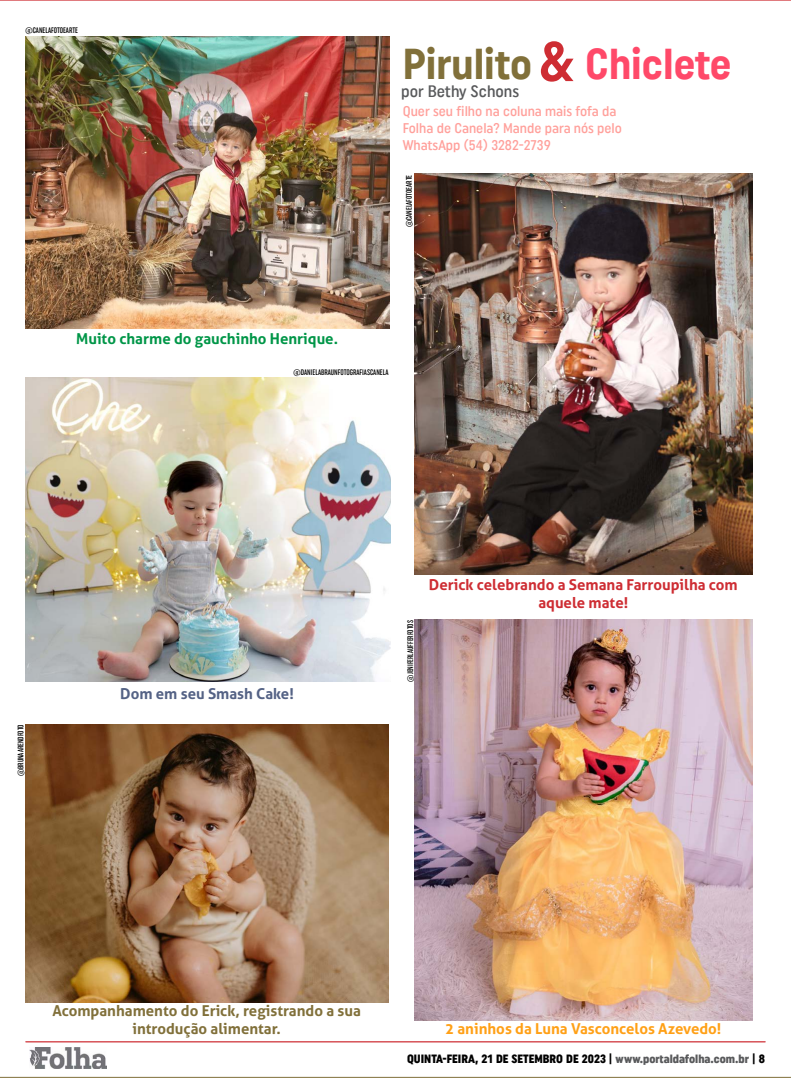
<style>
.page{position:relative;width:791px;height:1078px;background:#fff}
.page>*{position:absolute;margin:0;border:0;box-sizing:border-box;transform-origin:0 0}
.t1{font:43px "Uniform Condensed 4";color:#81703a}
.t2{font:16.5px "Uniform Condensed 2";color:#58595b}
.t3{font:700 15px/18px "Aller";color:#81703a;text-align:center}
.t4{font:700 15px/18px "Aller";color:#ce2d33;text-align:center}
.t5{font:700 15px "Aller";color:#ffa016}
.t6{font:700 15px "Aller";color:#009648}
.t7{font:700 15px "Aller";color:#546285}
.t8{font:14px/16.8px "Uniform Condensed 2";color:#ffa09b}
.t9{font:12px "Uniform Condensed 3";color:#000}
.t10{font:8px "Uniform Extra Condensed 2";color:#000}
.s1{font-size:56.1px;color:#ce2d33}
.s2{color:#ff4969}
.s3{color:#58595b}
</style>
<div class="page">
<hr style="left:0;top:0;width:791px;height:1px;background:#ce2d33">
<hr style="left:26px;top:1041px;width:739px;height:1px;background:#d8575c">
<hr style="left:0;top:1076px;width:791px;height:1px;background:#81703a">
<hr style="left:26px;top:1040px;width:739px;height:1px;background:#d8575c">
<img style="left:29px;top:1047px;width:77px;height:20px">
<img style="left:414px;top:619px;width:338px;height:400px">
<img style="left:26px;top:724px;width:362px;height:277px">
<img style="left:414px;top:174px;width:338px;height:400px">
<img style="left:26px;top:377px;width:364px;height:304px">
<img style="left:25px;top:36px;width:365px;height:292px">
<p class="t10" style="left:26px;top:26px;width:54px">@CANELAFOTOEARTE</p>
<h1 class="t1" style="left:403px;top:38px;width:330px">Pirulito <span class="s1">&amp;</span> <span class="s2">Chiclete</span></h1>
<h2 class="t2" style="left:401px;top:82px;width:120px">por Bethy Schons</h2>
<h3 class="t8" style="left:403px;top:103px;width:221px">Quer seu filho na coluna mais fofa da<br>Folha de Canela? Mande para nós pelo<br>WhatsApp (54) 3282-2739</h3>
<p class="t10" style="left:404px;top:227px;width:54px;rotate:-90deg">@CANELAFOTOEARTE</p>
<h3 class="t6" style="left:76px;top:329px;width:263px">Muito charme do gauchinho Henrique.</h3>
<p class="t10" style="left:294px;top:368px;width:96px">@DANIELABRAUNFOTOGRAFIASCANELA</p>
<p class="t10" style="left:16px;top:776px;width:54px;rotate:-90deg">@BRUNAARENDFOTO</p>
<h3 class="t7" style="left:120px;top:684px;width:175px">Dom em seu Smash Cake!</h3>
<p class="t10" style="left:406px;top:681px;width:63px;rotate:-90deg">@JENIFERLAUFFERFOTOS</p>
<h3 class="t4" style="left:429px;top:575px;width:310px">Derick celebrando a Semana Farroupilha com aquele mate!</h3>
<h3 class="t3" style="left:52px;top:1001px;width:310px">Acompanhamento do Erick, registrando a sua introdução alimentar.</h3>
<h3 class="t5" style="left:445px;top:1019px;width:278px">2 aninhos da Luna Vasconcelos Azevedo!</h3>
<h3 class="t9" style="left:407px;top:1051px;width:359px">QUINTA-FEIRA, 21 DE SETEMBRO DE 2023 | <span class="s3">www.portaldafolha.com.br</span> | 8</h3>
</div>
